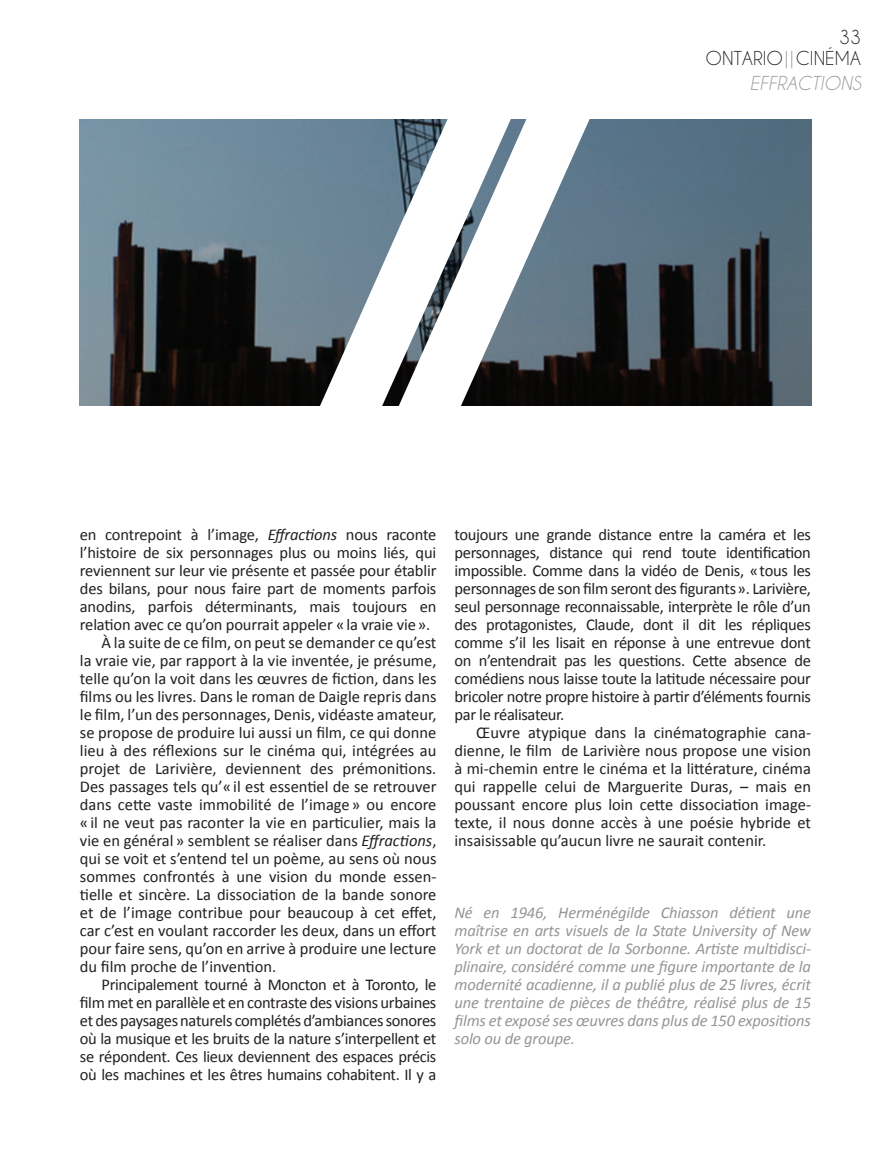
<style>
.page{position:relative;width:891px;height:1161px;background:#fff}
.page>*{position:absolute;margin:0;border:0;box-sizing:border-box;transform-origin:0 0}
.t1{font:18px "Caviar Dreams";color:#231f20}
.t2{font:italic 18px "Caviar Dreams";color:#939598}
.Corps_du_texte{font:16.5px/18px "Calibri";letter-spacing:-.01em;color:#231f20;text-align:justify}
.Bio_collaborateur{font:italic 16.5px/18px "Calibri";letter-spacing:-.01em;color:#939598;text-align:justify}
.s1{color:#939598}
.s2{font-style:italic}
</style>
<div class="page">
<img style="left:80px;top:120px;width:731px;height:285px">
<svg style="left:514px;top:119px;width:79px;height:287px;fill:#647a8b"></svg>
<svg style="left:320px;top:119px;width:194px;height:287px"></svg>
<p class="t1" style="left:839px;top:26px;width:23px">33</p>
<p class="t2" style="left:750px;top:72px;width:113px">EFFRACTIONS</p>
<p class="t1" style="left:705px;top:48px;width:157px">ONTARIO<span class="s1">| |</span> CINÉMA</p>
<p class="Corps_du_texte" style="left:80px;top:525px;width:358px">en contrepoint à l’image, <span class="s2">Effractions</span> nous raconte l’histoire de six personnages plus ou moins liés, qui reviennent sur leur vie présente et passée pour établir des bilans, pour nous faire part de moments parfois anodins, parfois déterminants, mais toujours en relation avec ce qu’on pourrait appeler «la vraie vie».</p>
<p class="Corps_du_texte" style="left:80px;top:633px;width:358px;text-indent:22px">À la suite de ce film, on peut se demander ce qu’est la vraie vie, par rapport à la vie inventée, je présume, telle qu’on la voit dans les œuvres de fiction, dans les films ou les livres. Dans le roman de Daigle repris dans le film, l’un des personnages, Denis, vidéaste amateur, se propose de produire lui aussi un film, ce qui donne lieu à des réflexions sur le cinéma qui, intégrées au projet de Larivière, deviennent des prémonitions.<br>Des passages tels qu’«il est essentiel de se retrouver dans cette vaste immobilité de l’image» ou encore «il ne veut pas raconter la vie en particulier, mais la vie en général» semblent se réaliser dans <span class="s2">Effractions</span>, qui se voit et s’entend tel un poème, au sens où nous sommes confrontés à une vision du monde essen&shy;tielle et sincère. La dissociation de la bande sonore et de l’image contribue pour beaucoup à cet effet, car c’est en voulant raccorder les deux, dans un effort pour faire sens, qu’on en arrive à produire une lecture du film proche de l’invention.</p>
<p class="Corps_du_texte" style="left:80px;top:975px;width:358px;text-indent:22px">Principalement tourné à Moncton et à Toronto, le film met en parallèle et en contraste des visions urbaines et des paysages naturels complétés d’ambiances sonores où la musique et les bruits de la nature s’interpellent et se répondent. Ces lieux deviennent des espaces précis où les machines et les êtres humains cohabitent. Il y a</p>
<p class="Corps_du_texte" style="left:454px;top:525px;width:358px">toujours une grande distance entre la caméra et les personnages, distance qui rend toute identification impossible. Comme dans la vidéo de Denis, «tous les personnages de son film seront des figurants». Larivière, seul personnage reconnaissable, interprète le rôle d’un des protagonistes, Claude, dont il dit les répliques comme s’il les lisait en réponse à une entrevue dont on n’entendrait pas les questions. Cette absence de comédiens nous laisse toute la latitude nécessaire pour bricoler notre propre histoire à partir d’éléments fournis par le réalisateur.</p>
<p class="Corps_du_texte" style="left:454px;top:723px;width:358px;text-indent:22px">Œuvre atypique dans la cinématographie cana&shy;dienne, le film de Larivière nous propose une vision à mi-chemin entre le cinéma et la littérature, cinéma qui rappelle celui de Marguerite Duras, – mais en poussant encore plus loin cette dissociation image&shy;texte, il nous donne accès à une poésie hybride et insaisissable qu’aucun livre ne saurait contenir.</p>
<p class="Bio_collaborateur" style="left:454px;top:903px;width:358px">Né en 1946, Herménégilde Chiasson détient une maîtrise en arts visuels de la State University of New York et un doctorat de la Sorbonne. Artiste multidisci&shy;plinaire, considéré comme une figure importante de la modernité acadienne, il a publié plus de 25 livres, écrit une trentaine de pièces de théâtre, réalisé plus de 15 films et exposé ses œuvres dans plus de 150 expositions solo ou de groupe.</p>
</div>
